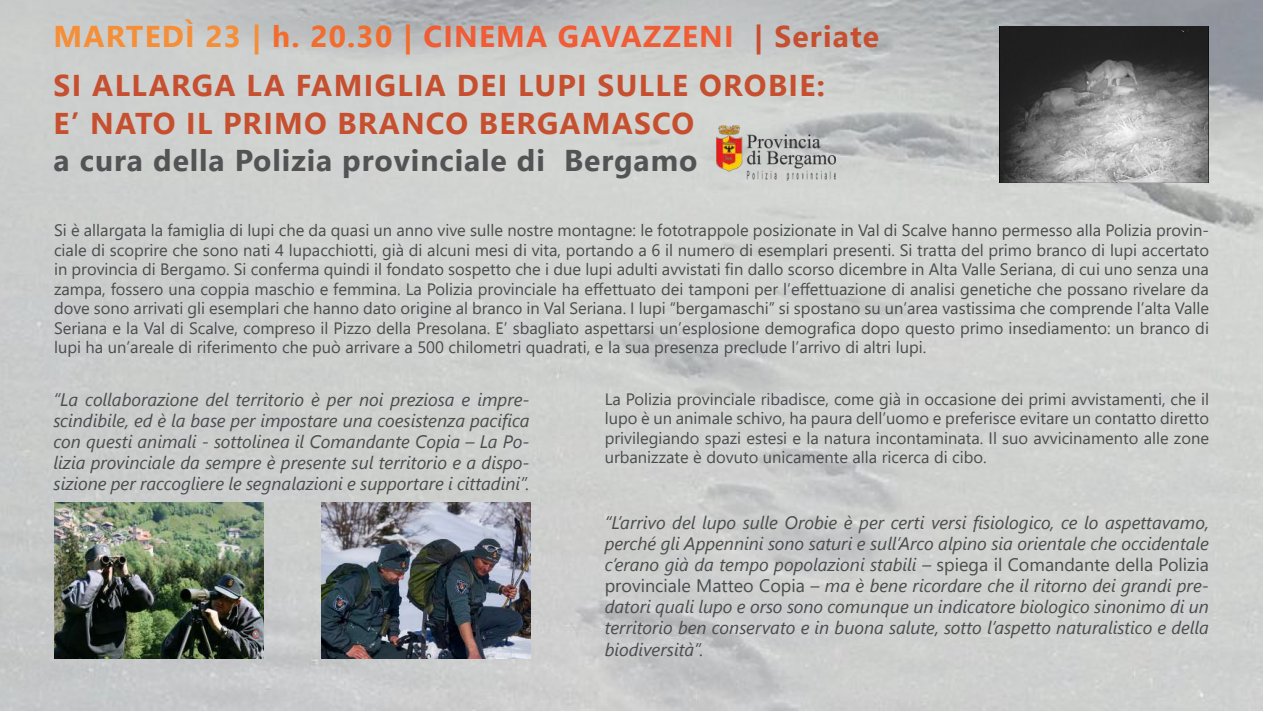
<style>
.page{position:relative;width:1263px;height:711px;background:#fff}
.page>*{position:absolute;margin:0;border:0;box-sizing:border-box;transform-origin:0 0}
.t1{font:700 30px/48.4px "Segoe UI";letter-spacing:.04em;color:#c64f2f}
.t2{font:700 30px "Segoe UI";letter-spacing:.03em;color:#535355}
.t3{font:italic 18px/21px "Segoe UI";color:#494c4d;text-align:justify}
.t4{font:16.5px/19.5px "Segoe UI";color:#494c4d;text-align:justify}
.s1{color:#f58e38}
.s2{color:#f26c2d}
.s3{color:#ef5c35}
.s4{font-style:normal}
</style>
<div class="page">
<img style="left:0;top:0;width:1263px;height:710px">
<img style="left:1000px;top:26px;width:209px;height:156px">
<img style="left:54px;top:502px;width:209px;height:156px">
<img style="left:321px;top:502px;width:209px;height:156px">
<img style="left:716px;top:125px;width:120px;height:55px">
<h1 class="t1" style="left:54px;top:10px;width:827px"><span class="s1">MARTEDÌ 23 |</span> <span class="s2">h. 20.30 |</span> <span class="s3">CINEMA GAVAZZENI</span> | Seriate<br>SI ALLARGA LA FAMIGLIA DEI LUPI SULLE OROBIE:</h1>
<h1 class="t1" style="left:54px;top:96px;width:642px">E’ NATO IL PRIMO BRANCO BERGAMASCO</h1>
<h1 class="t2" style="left:54px;top:132px;width:645px">a cura della Polizia provinciale di Bergamo</h1>
<p class="t4" style="left:54px;top:219px;width:1156px">Si è allargata la famiglia di lupi che da quasi un anno vive sulle nostre montagne: le fototrappole posizionate in Val di Scalve hanno permesso alla Polizia provin&shy;ciale di scoprire che sono nati 4 lupacchiotti, già di alcuni mesi di vita, portando a 6 il numero di esemplari presenti. Si tratta del primo branco di lupi accertato in provincia di Bergamo. Si conferma quindi il fondato sospetto che i due lupi adulti avvistati fin dallo scorso dicembre in Alta Valle Seriana, di cui uno senza una zampa, fossero una coppia maschio e femmina. La Polizia provinciale ha effettuato dei tamponi per l’effettuazione di analisi genetiche che possano rivelare da dove sono arrivati gli esemplari che hanno dato origine al branco in Val Seriana. I lupi “bergamaschi” si spostano su un’area vastissima che comprende l’alta Valle Seriana e la Val di Scalve, compreso il Pizzo della Presolana. E’ sbagliato aspettarsi un’esplosione demografica dopo questo primo insediamento: un branco di lupi ha un’areale di riferimento che può arrivare a 500 chilometri quadrati, e la sua presenza preclude l’arrivo di altri lupi.</p>
<p class="t3" style="left:54px;top:385px;width:478px">“La collaborazione del territorio è per noi preziosa e impre&shy;scindibile, ed è la base per impostare una coesistenza pacifica con questi animali - sottolinea il Comandante Copia – La Po&shy;lizia provinciale da sempre è presente sul territorio e a dispo&shy;sizione per raccogliere le segnalazioni e supportare i cittadini”.</p>
<p class="t4" style="left:605px;top:387px;width:606px">La Polizia provinciale ribadisce, come già in occasione dei primi avvistamenti, che il lupo è un animale schivo, ha paura dell’uomo e preferisce evitare un contatto diretto privilegiando spazi estesi e la natura incontaminata. Il suo avvicinamento alle zone urbanizzate è dovuto unicamente alla ricerca di cibo.</p>
<p class="t3" style="left:605px;top:509px;width:606px">“L’arrivo del lupo sulle Orobie è per certi versi fisiologico, ce lo aspettavamo, perché gli Appennini sono saturi e sull’Arco alpino sia orientale che occidentale c’erano già da tempo popolazioni stabili – <span class="s4">spiega il Comandante della Polizia provinciale Matteo Copia</span> – ma è bene ricordare che il ritorno dei grandi pre&shy;datori quali lupo e orso sono comunque un indicatore biologico sinonimo di un territorio ben conservato e in buona salute, sotto l’aspetto naturalistico e della biodiversità”.</p>
</div>
